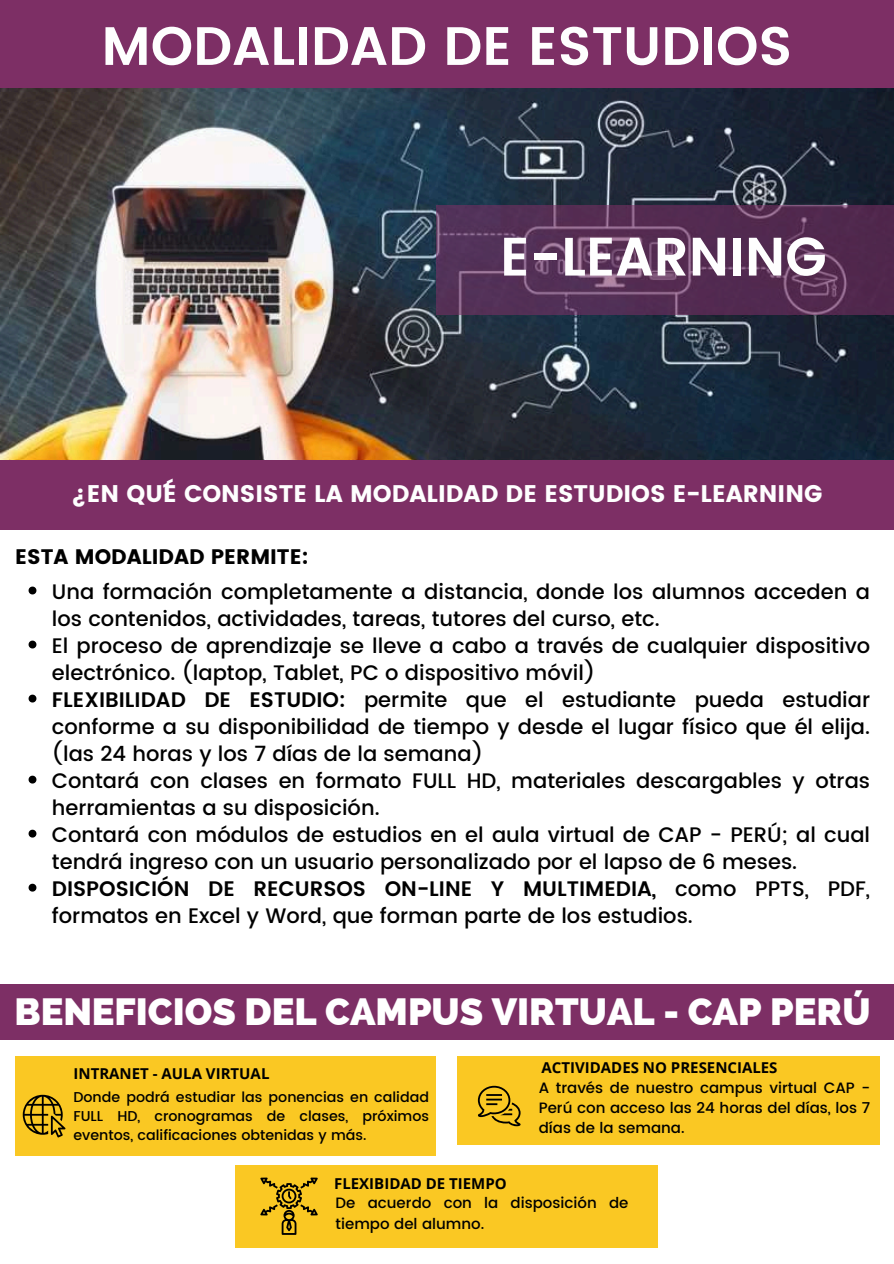
<style>
.page{position:relative;width:894px;height:1264px;background:#fff}
.page>*{position:absolute;margin:0;border:0;box-sizing:border-box;transform-origin:0 0}
.t1{font:600 54px "Poppins";color:#fefefe}
.t2{font:800 37.95px "Raleway";color:#fff}
.t3{font:24px "Poppins";color:#fefefe}
.t4{font:500 21px/27px "Poppins";color:#000}
.t5{font:21px "Poppins";color:#000}
.t6{font:500 15px/20.2px "Poppins";color:#000}
.t7{font:700 15px "Open Sans";color:#000}
.t8{font:500 14.25px/19.2px "Poppins";color:#000;text-align:justify}
.s1{font-weight:600}
</style>
<div class="page">
<img style="left:0;top:87px;width:893px;height:373px">
<div style="left:0;top:0;width:893px;height:87px;background:#7d2f65"></div>
<svg style="left:436px;top:206px;width:457px;height:109px;fill:#532c52"></svg>
<div style="left:0;top:460px;width:893px;height:70px;background:#7d2f65"></div>
<svg style="left:29px;top:586px;width:7px;height:8px"></svg>
<svg style="left:29px;top:640px;width:7px;height:8px"></svg>
<svg style="left:29px;top:694px;width:7px;height:8px"></svg>
<svg style="left:29px;top:775px;width:7px;height:8px"></svg>
<svg style="left:29px;top:829px;width:7px;height:8px"></svg>
<svg style="left:29px;top:883px;width:7px;height:8px"></svg>
<div style="left:0;top:984px;width:893px;height:55px;background:#7d2f65"></div>
<div style="left:15px;top:1056px;width:421px;height:99px;background:#fac823"></div>
<svg style="left:23px;top:1094px;width:42px;height:43px"></svg>
<div style="left:235px;top:1164px;width:423px;height:83px;background:#fac823"></div>
<svg style="left:260px;top:1177px;width:58px;height:57px"></svg>
<div style="left:457px;top:1056px;width:422px;height:88px;background:#fac823"></div>
<svg style="left:477px;top:1085px;width:43px;height:41px"></svg>
<h1 class="t1" style="left:101px;top:15px;width:692px">MODALIDAD DE ESTUDIOS</h1>
<h1 class="t1" style="left:500px;top:225px;width:328px">E-LEARNING</h1>
<p class="t3" style="left:71px;top:479px;width:752px">¿EN QU´É CONSISTE LA MODALIDAD DE ESTUDIOS E-LEARNING</p>
<p class="t5" style="left:15px;top:544px;width:294px">ESTA MODALIDAD PERMITE:</p>
<p class="t4" style="left:52px;top:578px;width:819px">Una formación completamente a distancia, donde los alumnos acceden a los contenidos, actividades, tareas, tutores del curso, etc.<br>El proceso de aprendizaje se lleve a cabo a través de cualquier dispositivo electrónico. (laptop, Tablet, PC o dispositivo móvil)<br><span class="s1">FLEXIBILIDAD DE ESTUDIO:</span> permite que el estudiante pueda estudiar conforme a su disponibilidad de tiempo y desde el lugar físico que él elija. (las 24 horas y los 7 días de la semana)<br>Contará con clases en formato FULL HD, materiales descargables y otras herramientas a su disposición.<br>Contará con módulos de estudios en el aula virtual de CAP - PERÚ; al cual tendrá ingreso con un usuario personalizado por el lapso de 6 meses.<br><span class="s1">DISPOSICIÓN DE RECURSOS ON-LINE Y MULTIMEDIA,</span> como PPTS, PDF, formatos en Excel y Word, que forman parte de los estudios.</p>
<h2 class="t2" style="left:14px;top:989px;width:857px">BENEFICIOS DEL CAMPUS VIRTUAL - CAP PERÚ</h2>
<p class="t7" style="left:73px;top:1063px;width:197px">INTRANET - AULA VIRTUAL</p>
<p class="t8" style="left:73px;top:1087px;width:357px">Donde podrá estudiar las ponencias en calidad FULL HD, cronogramas de clases, próximos eventos, calificaciones obtenidas y más.</p>
<p class="t7" style="left:334px;top:1172px;width:174px">FLEXIBIDAD DE TIEMPO</p>
<p class="t7" style="left:541px;top:1057px;width:237px">ACTIVIDADES NO PRESENCIALES</p>
<p class="t6" style="left:538px;top:1077px;width:333px;text-align:justify">A través de nuestro campus virtual CAP - Perú con acceso las 24 horas del días, los 7 días de la semana.</p>
<p class="t6" style="left:335px;top:1192px;width:294px">De acuerdo con la disposición de tiempo del alumno.</p>
</div>
